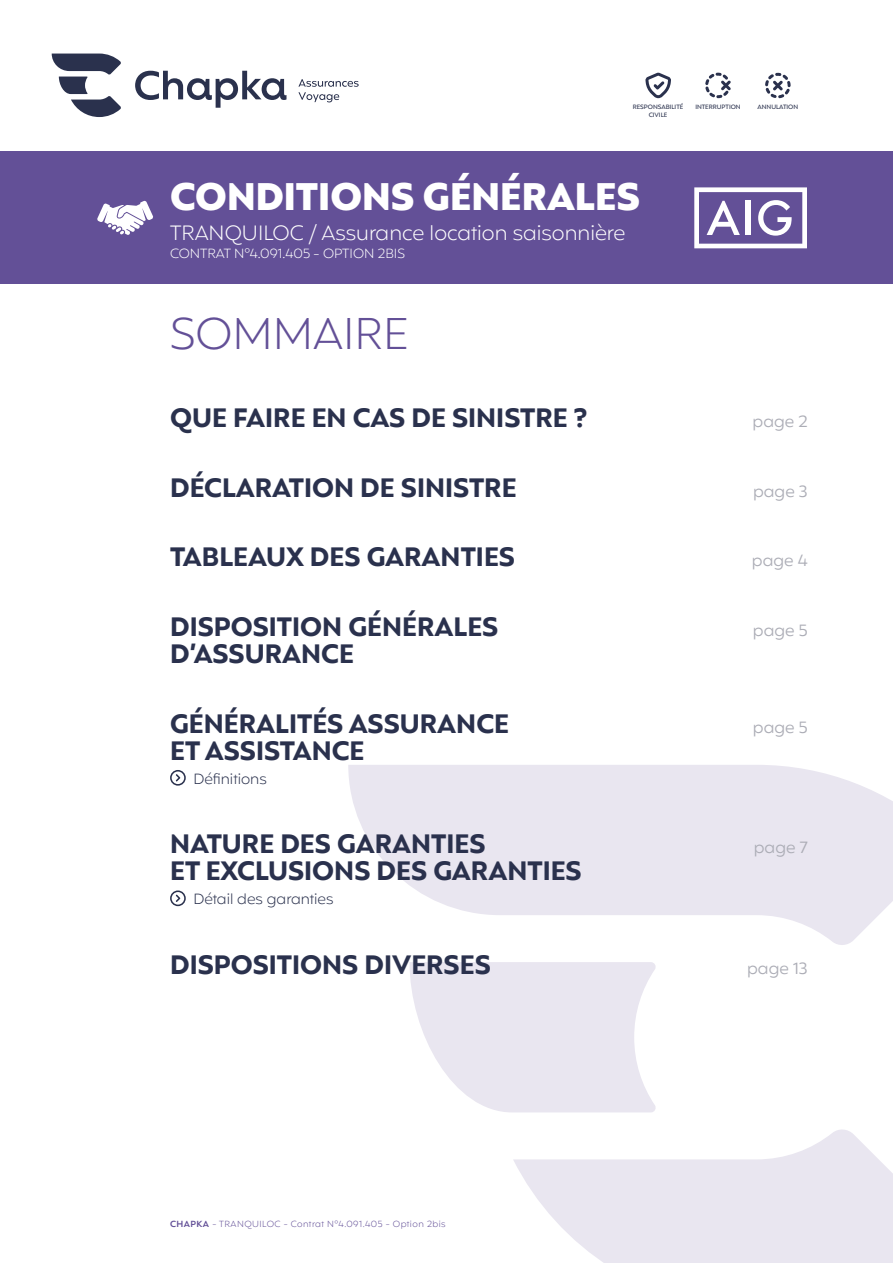
<style>
.page{position:relative;width:893px;height:1263px;background:#fff}
.page>*{position:absolute;margin:0;border:0;box-sizing:border-box;transform-origin:0 0}
.t1{font:300 45px "Mangueira Alt";color:#635097}
.t2{font:900 39px "Mangueira Alt";color:#fff}
.t3{font:700 27px "Mangueira Alt";color:#2a314d}
.t4{font:300 21px "Mangueira Alt";color:#fff}
.t5{font:16.5px "Mangueira Alt";color:#acadb6}
.t6{font:300 15px "Mangueira Alt";color:#2a314d}
.t7{font:300 13.5px "Mangueira Alt";color:#fff}
.t8{font:300 9px "Mangueira Alt";letter-spacing:.05em;color:#635097}
.t9{font:500 6.3px/7.6px "Mangueira Alt";color:#2a314d;text-align:center}
.s1{font-weight:600}
</style>
<div class="page">
<svg style="left:513px;top:1129px;width:380px;height:134px;fill:#e9e6f0"></svg>
<svg style="left:409px;top:962px;width:247px;height:150px"></svg>
<svg style="left:348px;top:765px;width:545px;height:180px;fill:#e9e6f0"></svg>
<div style="left:0;top:152px;width:893px;height:132px;background:#635097"></div>
<svg style="left:170px;top:770px;width:16px;height:16px"></svg>
<svg style="left:170px;top:890px;width:16px;height:16px"></svg>
<svg style="left:52px;top:54px;width:69px;height:63px"></svg>
<svg style="left:135px;top:71px;width:152px;height:37px"></svg>
<svg style="left:298px;top:79px;width:61px;height:23px"></svg>
<svg style="left:645px;top:73px;width:26px;height:25px"></svg>
<svg style="left:694px;top:187px;width:113px;height:61px"></svg>
<svg style="left:765px;top:73px;width:26px;height:25px"></svg>
<svg style="left:705px;top:73px;width:26px;height:25px"></svg>
<svg style="left:97px;top:201px;width:56px;height:34px"></svg>
<p class="t9" style="left:633px;top:103px;width:52px">RESPONSABILITÉ<br>CIVILE</p>
<p class="t9" style="left:695px;top:103px;width:47px">INTERRUPTION</p>
<p class="t9" style="left:757px;top:103px;width:42px">ANNULATION</p>
<h2 class="t2" style="left:170px;top:171px;width:472px">CONDITIONS GÉNÉRALES</h2>
<p class="t4" style="left:170px;top:218px;width:457px">TRANQUILOC / Assurance location saisonnière</p>
<p class="t7" style="left:170px;top:244px;width:236px">CONTRAT N°4.091.405 - OPTION 2BIS</p>
<h1 class="t1" style="left:170px;top:304px;width:240px">SOMMAIRE</h1>
<p class="t3" style="left:170px;top:400px;width:419px">QUE FAIRE EN CAS DE SINISTRE ?</p>
<p class="t5" style="left:753px;top:411px;width:57px">page 2</p>
<p class="t3" style="left:170px;top:470px;width:348px">DÉCLARATION DE SINISTRE</p>
<p class="t5" style="left:753px;top:480px;width:56px">page 3</p>
<p class="t3" style="left:170px;top:539px;width:346px">TABLEAUX DES GARANTIES</p>
<p class="t5" style="left:752px;top:550px;width:57px">page 4</p>
<p class="t3" style="left:170px;top:609px;width:330px">DISPOSITION GÉNÉRALES</p>
<p class="t3" style="left:170px;top:636px;width:185px">D’ASSURANCE</p>
<p class="t3" style="left:170px;top:705px;width:340px">GÉNÉRALITÉS ASSURANCE</p>
<p class="t3" style="left:170px;top:732px;width:196px">ET ASSISTANCE</p>
<p class="t6" style="left:193px;top:768px;width:75px">Définitions</p>
<p class="t5" style="left:753px;top:619px;width:56px">page 5</p>
<p class="t5" style="left:753px;top:716px;width:56px">page 5</p>
<p class="t3" style="left:170px;top:826px;width:317px">NATURE DES GARANTIES</p>
<p class="t5" style="left:754px;top:836px;width:55px">page 7</p>
<p class="t3" style="left:170px;top:853px;width:413px">ET EXCLUSIONS DES GARANTIES</p>
<p class="t6" style="left:193px;top:889px;width:142px">Détail des garanties</p>
<p class="t3" style="left:170px;top:946px;width:322px">DISPOSITIONS DIVERSES</p>
<p class="t5" style="left:747px;top:957px;width:62px">page 13</p>
<p class="t8" style="left:170px;top:1218px;width:277px"><span class="s1">CHAPKA</span> - TRANQUILOC - Contrat N°4.091.405 - Option 2bis</p>
</div>
